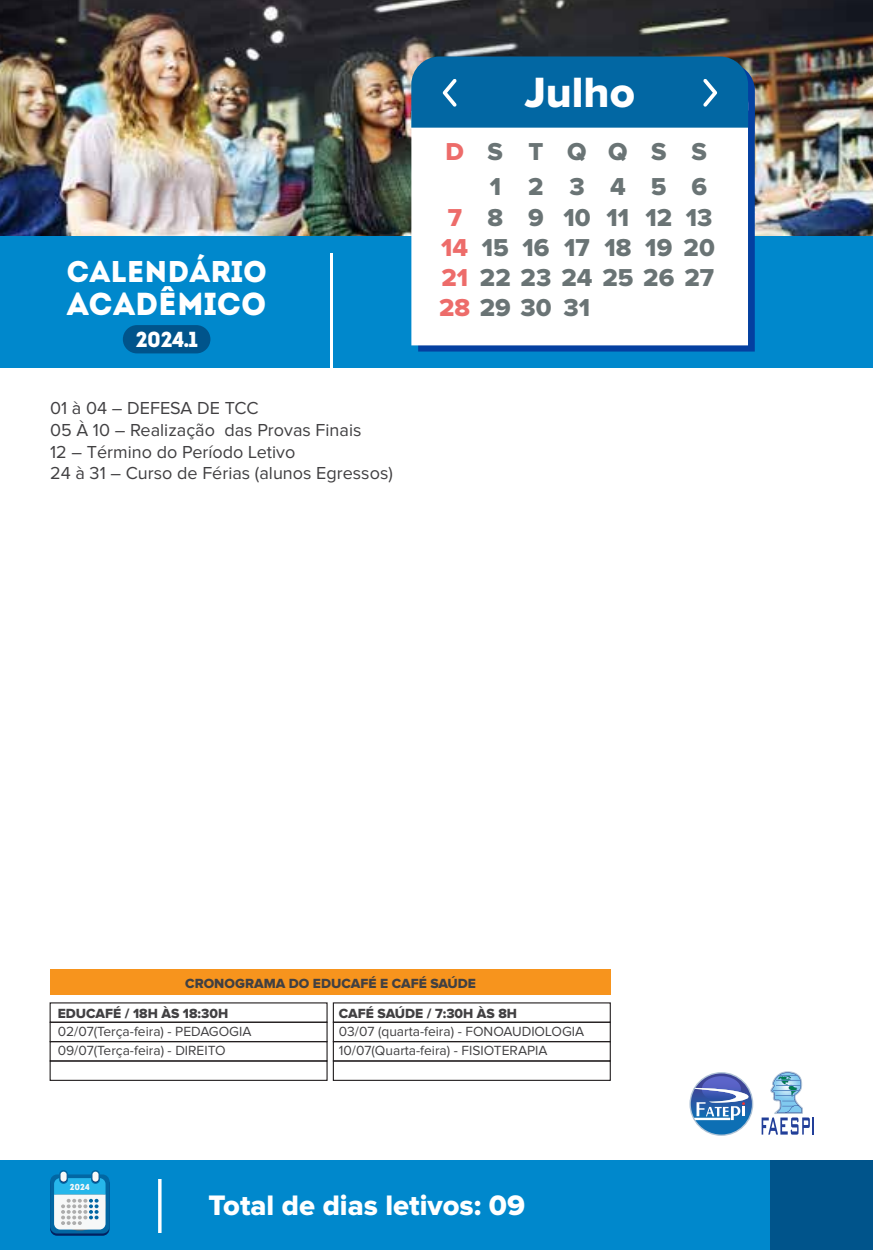
<style>
.page{position:relative;width:873px;height:1250px;background:#fff}
.page>*{position:absolute;margin:0;border:0;box-sizing:border-box;transform-origin:0 0}
.t1{font:43.88px "Proxima Nova Extrabld";color:#fff}
.t2{font:31.72px "Intro";color:#fff}
.t3{font:29.93px "Intro";color:#fff}
.t4{font:29.25px "Proxima Nova Extrabld";color:#fff}
.t5{font:25.43px "Proxima Nova Extrabld";color:#6a7475}
.t6{font:25.43px/29.9px "Proxima Nova Extrabld";color:#ed6c6a}
.t7{font:25.43px/35.1px "Proxima Nova Extrabld";letter-spacing:.935em;color:#6a7475}
.t8{font:21.82px "Intro";color:#fff}
.t9{font:18px/21.6px "Proxima Nova";color:#414042}
.t10{font:13.72px/19.1px "Proxima Nova";color:#414042}
.t11{font:13.72px/29.7px "Proxima Nova Extrabld";color:#414042}
.t12{font:8.78px "Intro";color:#f7f8f8}
.s1{color:#ed6c6a}
.s2{color:#6a7475}
</style>
<div class="page">
<img style="left:0;top:0;width:872px;height:236px">
<div style="left:0;top:236px;width:872px;height:131px;background:#08c"></div>
<div style="left:123px;top:325px;width:87px;height:28px;background:#00548b;border-radius:14px"></div>
<hr style="left:330px;top:253px;width:3px;height:120px;background:#fff">
<div style="left:0;top:1160px;width:872px;height:89px;background:#08c"></div>
<div style="left:770px;top:1160px;width:102px;height:89px;background:#00548b"></div>
<svg style="left:418px;top:63px;width:336px;height:288px;background:#1d52a7"></svg>
<svg style="left:50px;top:1176px;width:59px;height:59px"></svg>
<svg style="left:50px;top:1174px;width:59px;height:59px"></svg>
<svg style="left:59px;top:1169px;width:9px;height:14px"></svg>
<div style="left:60px;top:1171px;width:7px;height:10px;background:#f7f8f8;border-radius:3px"></div>
<svg style="left:91px;top:1169px;width:9px;height:14px"></svg>
<div style="left:92px;top:1171px;width:7px;height:10px;background:#f7f8f8;border-radius:3px"></div>
<svg style="left:54px;top:1178px;width:51px;height:51px;background:#a3d2e5"></svg>
<div style="left:158px;top:1179px;width:3px;height:53px;background:#fff;border:1px solid #fff"></div>
<div style="left:411px;top:128px;width:336px;height:217px;background:#fff"></div>
<div style="left:411px;top:56px;width:336px;height:72px;background:#0267a3"></div>
<div style="left:50px;top:969px;width:561px;height:26px;background:#f7941d"></div>
<div style="left:333px;top:1021px;width:277px;height:21px;border:1px solid #231f20"></div>
<div style="left:333px;top:1041px;width:277px;height:20px;border:1px solid #231f20"></div>
<div style="left:50px;top:1021px;width:277px;height:21px;border:1px solid #231f20"></div>
<div style="left:50px;top:1041px;width:277px;height:20px;border:1px solid #231f20"></div>
<div style="left:333px;top:1060px;width:277px;height:20px;border:1px solid #231f20"></div>
<div style="left:50px;top:1060px;width:277px;height:20px;border:1px solid #231f20"></div>
<svg style="left:690px;top:1073px;width:61px;height:61px"></svg>
<svg style="left:701px;top:1076px;width:39px;height:25px"></svg>
<svg style="left:761px;top:1071px;width:52px;height:63px"></svg>
<h1 class="t1" style="left:524px;top:68px;width:112px">Julho</h1>
<h3 class="t7" style="left:650px;top:134px;width:57px;text-indent:-205px"><span class="s1">D</span>STQQSS<br>5</h3>
<h3 class="t5" style="left:489px;top:172px;width:55px">1 2</h3>
<h3 class="t5" style="left:569px;top:172px;width:58px">3 4</h3>
<h3 class="t5" style="left:691px;top:172px;width:17px">6</h3>
<h3 class="t3" style="left:66px;top:253px;width:202px">CALENDÁRIO</h3>
<h2 class="t2" style="left:67px;top:284px;width:201px">ACADÊMICO</h2>
<h3 class="t8" style="left:136px;top:326px;width:63px">2024.1</h3>
<h3 class="t9" style="left:50px;top:398px;width:344px">01 à 04 – DEFESA DE TCC<br>05 À 10 – Realização das Provas Finais<br>12 – Término do Período Letivo<br>24 à 31 – Curso de Férias (alunos Egressos)</h3>
<h3 class="t5" style="left:447px;top:203px;width:98px"><span class="s1">7</span>89</h3>
<h3 class="t5" style="left:441px;top:233px;width:110px"><span class="s1">14</span> 15 16</h3>
<h3 class="t5" style="left:563px;top:203px;width:67px">10 11</h3>
<h3 class="t5" style="left:645px;top:203px;width:69px">12 13</h3>
<h3 class="t5" style="left:564px;top:233px;width:27px">17</h3>
<h3 class="t5" style="left:604px;top:233px;width:112px">18 19 20</h3>
<h3 class="t6" style="left:439px;top:263px;width:114px">21<br>28 <span class="s2">29 30</span></h3>
<h3 class="t5" style="left:479px;top:263px;width:235px">22 23 24 25 26 27</h3>
<h3 class="t5" style="left:563px;top:293px;width:28px">31</h3>
<p class="t11" style="left:58px;top:968px;width:419px;text-indent:127px">CRONOGRAMA DO EDUCAFÉ E CAFÉ SAÚDE<br>EDUCAFÉ / 18H ÀS 18:30H</p>
<p class="t10" style="left:58px;top:1022px;width:195px">02/07(Terça-feira) - PEDAGOGIA<br>09/07(Terça-feira) - DIREITO</p>
<p class="t11" style="left:339px;top:998px;width:180px">CAFÉ SAÚDE / 7:30H ÀS 8H</p>
<p class="t10" style="left:339px;top:1022px;width:247px">03/07 (quarta-feira) - FONOAUDIOLOGIA<br>10/07(Quarta-feira) - FISIOTERAPIA</p>
<p class="t12" style="left:70px;top:1181px;width:21px">2024</p>
<h3 class="t4" style="left:208px;top:1188px;width:318px">Total de dias letivos: 09</h3>
</div>
